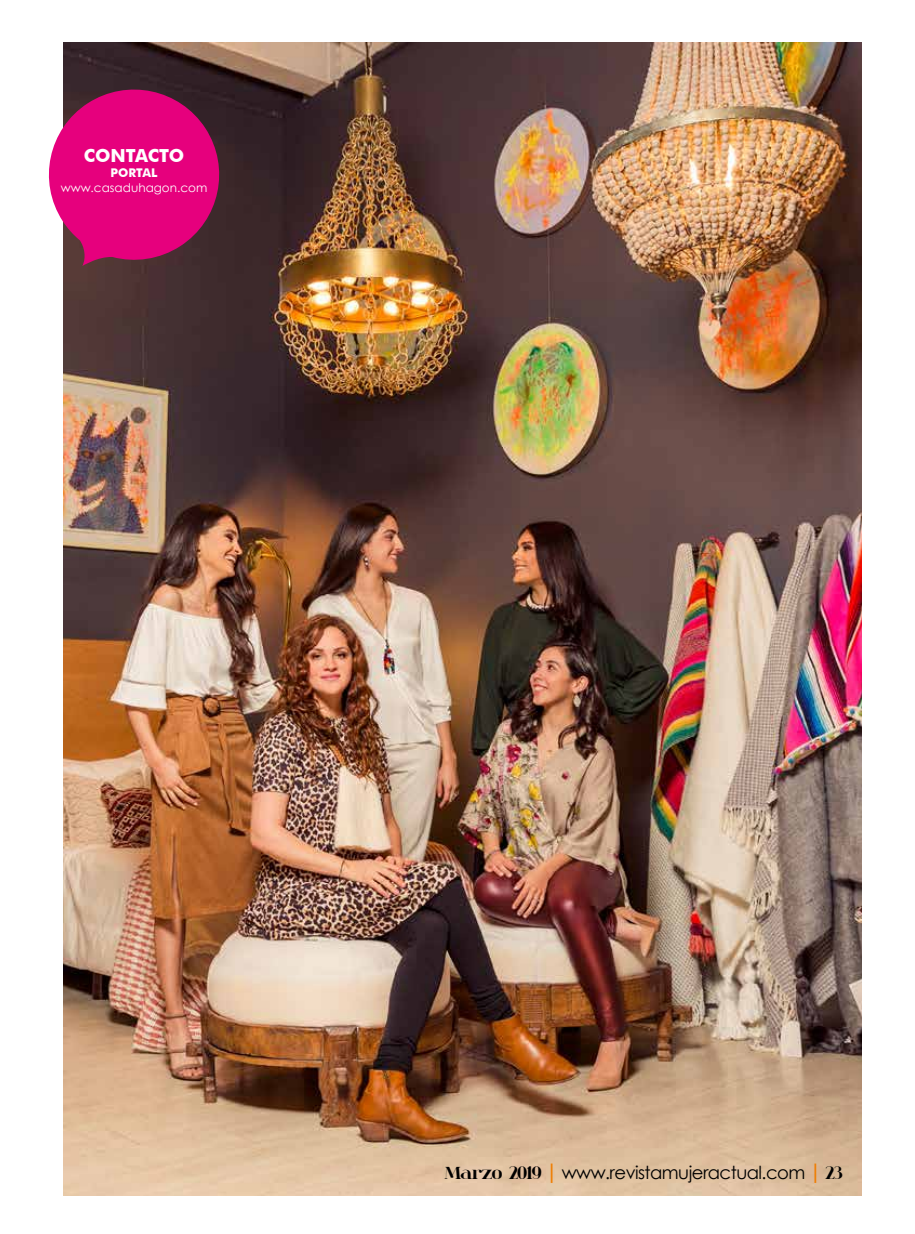
<style>
.page{position:relative;width:915px;height:1234px;background:#fff}
.page>*{position:absolute;margin:0;border:0;box-sizing:border-box;transform-origin:0 0}
.t1{font:18px "Century Gothic";letter-spacing:-.03em;color:#000}
.t2{font:700 18px "Futura BT";color:#fff}
.t3{font:12px "Century Gothic";color:#fff}
.t4{font:700 12px "Futura BT";color:#fff}
.s1{font-family:"spinwerad";font-weight:700}
.s2{font-weight:700;font-size:21px;color:#ef7d00}
</style>
<div class="page">
<img style="left:64px;top:43px;width:797px;height:1152px">
<svg style="left:48px;top:78px;width:183px;height:188px;background:#b8196d"></svg>
<p class="t2" style="left:84px;top:145px;width:102px">CONTACTO</p>
<p class="t4" style="left:111px;top:165px;width:48px">PORTAL</p>
<p class="t3" style="left:61px;top:179px;width:148px">www.casaduhagon.com</p>
<p class="t1" style="left:444px;top:1159px;width:399px"><span class="s1">Marzo 2019</span> <span class="s2">|</span> www.revistamujeractual.com <span class="s2">|</span> <span class="s1">23</span></p>
<p class="t1" style="left:451px;top:1159px;width:392px"><span class="s1">Marzo 2019</span> <span class="s2">|</span> www.revistamujeractual.com <span class="s2">|</span> <span class="s1">x</span></p>
</div>
